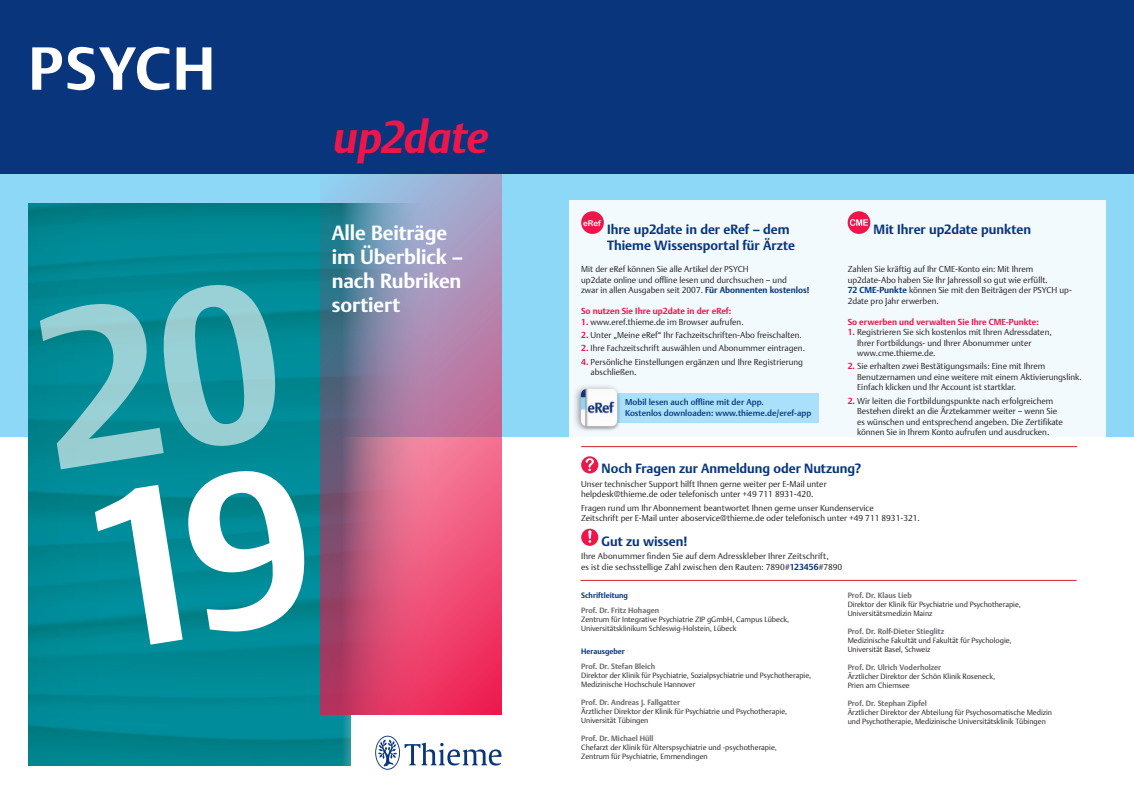
<style>
.page{position:relative;width:1134px;height:794px;background:#fff}
.page>*{position:absolute;margin:0;border:0;box-sizing:border-box;transform-origin:0 0}
.t1{font:700 60px "Thieme Argo 2011";letter-spacing:.04em;color:#fff}
.t2{font:italic 700 44.3px "Thieme Argo 2011";letter-spacing:-.02em;color:#ed164b}
.t3{font:700 20px/24px "Thieme Argo 2011";letter-spacing:-.005em;color:#fff}
.t4{font:700 13px/15.6px "Thieme Argo 2011";letter-spacing:-.005em;color:#08357c}
.t5{font:300 8.5px/10.5px "Thieme Argo 2011";color:#231f20}
.t6{font:500 8.5px/10.5px "Thieme Argo 2011";color:#08357c}
.t7{font:700 8.5px "Thieme Argo 2011";color:#ed164b}
.t8{font:8px "Arial Rounded MT Bold";color:#fff}
.t9{font:300 7.5px/9px "Thieme Argo 2011";color:#231f20}
.t10{font:700 7.5px "Thieme Argo 2011";color:#6c6d70}
.t11{font:700 7.5px "Thieme Argo 2011";color:#08357c}
.s1{font-weight:700;color:#08357c}
.s2{font-weight:700;color:#ed164b}
</style>
<div class="page">
<div style="left:0;top:0;width:1134px;height:175px;background:#08357c"></div>
<div style="left:0;top:174px;width:1134px;height:262px;background:#8dd7f7"></div>
<div style="left:569px;top:200px;width:536px;height:571px;background:#fff"></div>
<svg style="left:581px;top:456px;width:17px;height:17px"></svg>
<img style="left:582px;top:457px;width:15px;height:15px">
<svg style="left:581px;top:528px;width:17px;height:18px"></svg>
<img style="left:582px;top:530px;width:15px;height:15px">
<svg style="left:848px;top:211px;width:22px;height:23px"></svg>
<img style="left:849px;top:213px;width:20px;height:19px">
<hr style="left:581px;top:446px;width:496px;height:1px;background:#d1232a">
<hr style="left:580px;top:580px;width:496px;height:1px;background:#d1232a">
<div style="left:581px;top:211px;width:23px;height:23px;background:#ed164b;border-radius:50%"></div>
<div style="left:598px;top:393px;width:221px;height:29px;background:#aae0f9"></div>
<div style="left:572px;top:383px;width:50px;height:50px;background:#231f20;opacity:.46"></div>
<img style="left:577px;top:385px;width:44px;height:44px">
<div style="left:28px;top:202px;width:409px;height:564px;background:#231f20;opacity:.09"></div>
<div style="left:320px;top:175px;width:219px;height:262px;background:#8dd7f7"></div>
<div style="left:320px;top:437px;width:219px;height:357px;background:#fff"></div>
<img style="left:320px;top:174px;width:182px;height:540px">
<svg style="left:375px;top:735px;width:126px;height:34px"></svg>
<svg style="left:92px;top:463px;width:223px;height:187px;background:#008995"></svg>
<svg style="left:36px;top:277px;width:249px;height:192px;background:#008893"></svg>
<h1 class="t1" style="left:28px;top:28px;width:188px">PSYCH</h1>
<h2 class="t2" style="left:333px;top:107px;width:157px">up2date</h2>
<h3 class="t3" style="left:332px;top:221px;width:133px">Alle Beiträge im Überblick – nach Rubriken sortiert</h3>
<p class="t8" style="left:583px;top:218px;width:19px">eRef</p>
<h3 class="t4" style="left:607px;top:221px;width:189px">Ihre up2date in der eRef – dem<br>Thieme Wissensportal für Ärzte</h3>
<p class="t5" style="left:581px;top:264px;width:230px">Mit der eRef können Sie alle Artikel der PSYCH<br>up2date online und offline lesen und durchsuchen – und<br>zwar in allen Ausgaben seit 2007. <span class="s1">Für Abonnenten kostenlos!</span></p>
<p class="t7" style="left:581px;top:305px;width:152px">So nutzen Sie Ihre up2date in der eRef:</p>
<p class="t5" style="left:581px;top:316px;width:164px"><span class="s2">1.</span> www.eref.thieme.de im Browser aufrufen.</p>
<p class="t5" style="left:581px;top:329px;width:222px"><span class="s2">2.</span> Unter „Meine eRef“ Ihr Fachzeitschriften-Abo freischalten.</p>
<p class="t5" style="left:581px;top:343px;width:225px"><span class="s2">2.</span> Ihre Fachzeitschrift auswählen und Abonummer eintragen.</p>
<p class="t5" style="left:591px;top:356px;width:214px;text-indent:-9px"><span class="s2">4.</span> Persönliche Einstellungen ergänzen und Ihre Registrierung abschließen.</p>
<p class="t6" style="left:625px;top:397px;width:188px">Mobil lesen auch offline mit der App.<br>Kostenlos downloaden: www.thieme.de/eref-app</p>
<h3 class="t4" style="left:874px;top:221px;width:159px">Mit Ihrer up2date punkten</h3>
<p class="t5" style="left:848px;top:264px;width:226px">Zahlen Sie kräftig auf Ihr CME-Konto ein: Mit Ihrem up2date-Abo haben Sie Ihr Jahressoll so gut wie erfüllt.<br><span class="s1">72 CME-Punkte</span> können Sie mit den Beiträgen der PSYCH up-2date pro Jahr erwerben.</p>
<p class="t7" style="left:848px;top:316px;width:193px">So erwerben und verwalten Sie Ihre CME-Punkte:</p>
<p class="t5" style="left:857px;top:327px;width:196px;text-indent:-9px"><span class="s2">1.</span> Registrieren Sie sich kostenlos mit Ihren Adressdaten,<br>Ihrer Fortbildungs- und Ihrer Abonummer unter www.cme.thieme.de.</p>
<p class="t5" style="left:857px;top:361px;width:226px;text-indent:-9px"><span class="s2">2.</span> Sie erhalten zwei Bestätigungsmails: Eine mit Ihrem<br>Benutzernamen und eine weitere mit einem Aktivierungslink.<br>Einfach klicken und Ihr Account ist startklar.</p>
<p class="t5" style="left:857px;top:395px;width:207px;text-indent:-9px"><span class="s2">2.</span> Wir leiten die Fortbildungspunkte nach erfolgreichem Bestehen direkt an die Ärztekammer weiter – wenn Sie es wünschen und entsprechend angeben. Die Zertifikate können Sie in Ihrem Konto aufrufen und ausdrucken.</p>
<h3 class="t4" style="left:602px;top:461px;width:261px">Noch Fragen zur Anmeldung oder Nutzung?</h3>
<p class="t5" style="left:581px;top:478px;width:247px">Unser technischer Support hilft Ihnen gerne weiter per E-Mail unter helpdesk@thieme.de oder telefonisch unter +49 711 8931-420.</p>
<p class="t5" style="left:581px;top:502px;width:340px">Fragen rund um Ihr Abonnement beantwortet Ihnen gerne unser Kundenservice<br>Zeitschrift per E-Mail unter aboservice@thieme.de oder telefonisch unter +49 711 8931-321.</p>
<h3 class="t4" style="left:602px;top:533px;width:87px">Gut zu wissen!</h3>
<p class="t5" style="left:581px;top:551px;width:263px">Ihre Abonummer finden Sie auf dem Adresskleber Ihrer Zeitschrift,<br>es ist die sechsstellige Zahl zwischen den Rauten: 7890#<span class="s1">123456</span>#7890</p>
<p class="t11" style="left:581px;top:590px;width:48px">Schriftleitung</p>
<p class="t10" style="left:581px;top:605px;width:80px">Prof. Dr. Fritz Hohagen</p>
<p class="t9" style="left:581px;top:614px;width:210px">Zentrum für Integrative Psychiatrie ZIP gGmbH, Campus Lübeck,<br>Universitätsklinikum Schleswig-Holstein, Lübeck</p>
<p class="t11" style="left:581px;top:646px;width:45px">Herausgeber</p>
<p class="t10" style="left:581px;top:661px;width:75px">Prof. Dr. Stefan Bleich</p>
<p class="t9" style="left:581px;top:670px;width:231px">Direktor der Klinik für Psychiatrie, Sozialpsychiatrie und Psychotherapie,<br>Medizinische Hochschule Hannover</p>
<p class="t10" style="left:581px;top:697px;width:100px">Prof. Dr. Andreas J. Fallgatter</p>
<p class="t9" style="left:581px;top:706px;width:208px">Ärztlicher Direktor der Klinik für Psychiatrie und Psychotherapie,<br>Universität Tübingen</p>
<p class="t10" style="left:581px;top:733px;width:74px">Prof. Dr. Michael Hüll</p>
<p class="t9" style="left:581px;top:742px;width:197px">Chefarzt der Klinik für Alterspsychiatrie und -psychotherapie,<br>Zentrum für Psychiatrie, Emmendingen</p>
<p class="t10" style="left:848px;top:590px;width:66px">Prof. Dr. Klaus Lieb</p>
<p class="t9" style="left:848px;top:599px;width:175px">Direktor der Klinik für Psychiatrie und Psychotherapie,<br>Universitätsmedizin Mainz</p>
<p class="t10" style="left:848px;top:626px;width:98px">Prof. Dr. Rolf-Dieter Stieglitz</p>
<p class="t9" style="left:848px;top:635px;width:165px">Medizinische Fakultät und Fakultät für Psychologie,<br>Universität Basel, Schweiz</p>
<p class="t10" style="left:848px;top:662px;width:95px">Prof. Dr. Ulrich Voderholzer</p>
<p class="t9" style="left:848px;top:671px;width:149px">Ärztlicher Direktor der Schön Klinik Roseneck,<br>Prien am Chiemsee</p>
<p class="t10" style="left:848px;top:698px;width:81px">Prof. Dr. Stephan Zipfel</p>
<p class="t9" style="left:848px;top:707px;width:206px">Ärztlicher Direktor der Abteilung für Psychosomatische Medizin und Psychotherapie, Medizinische Universitätsklinik Tübingen</p>
</div>
